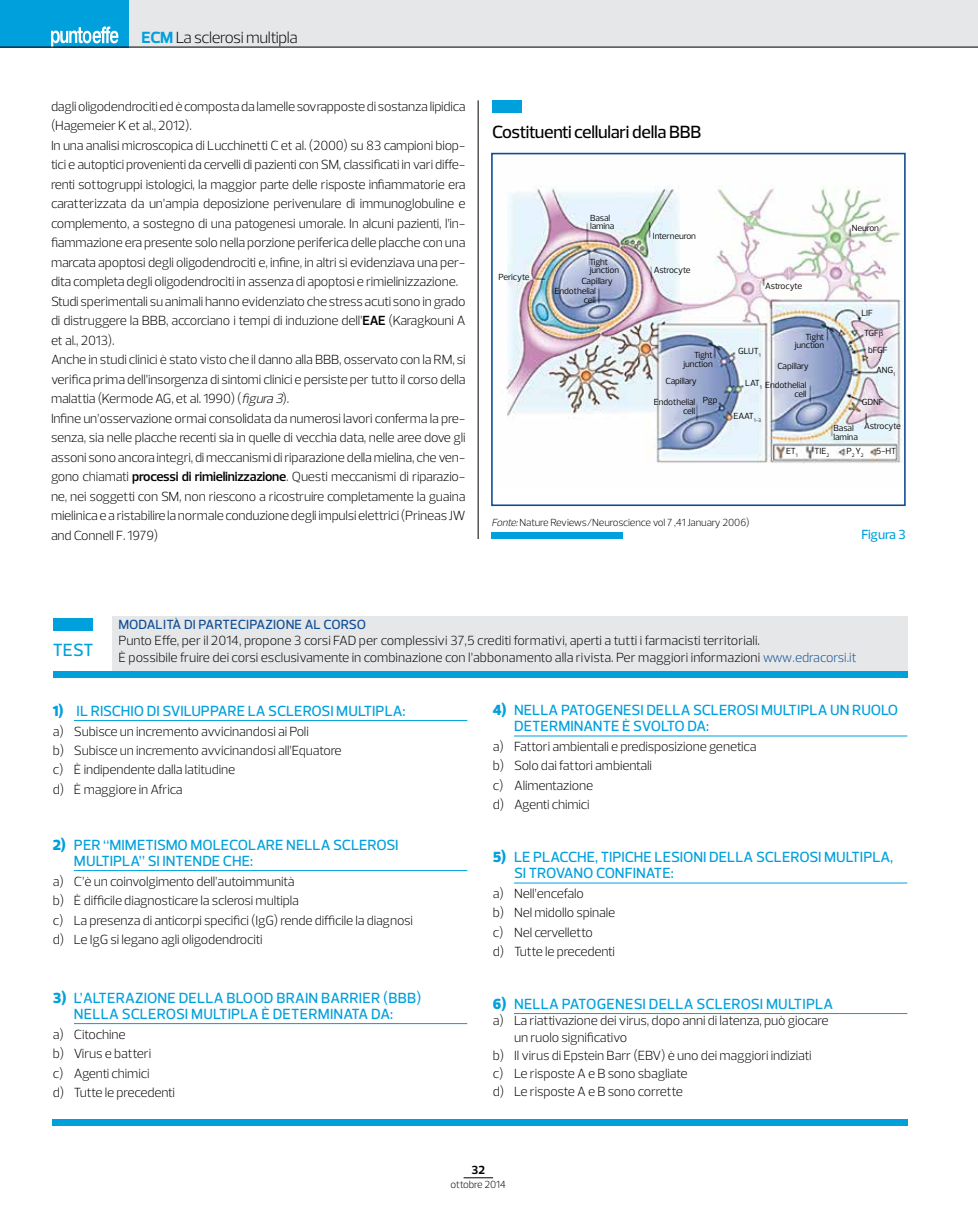
<style>
.page{position:relative;width:978px;height:1212px;background:#fff}
.page>*{position:absolute;margin:0;border:0;box-sizing:border-box;transform-origin:0 0}
.t1{font:500 18px "Prelo";letter-spacing:-.015em;color:#000}
.t2{font:500 18px "Prelo";color:#00a0dc}
.t3{font:300 16.5px "Prelo";letter-spacing:-.02em;color:#000}
.t4{font:500 15px/16.5px "Prelo";letter-spacing:.005em;color:#00a0dc}
.t5{font:300 13.5px/19.5px "Prelo";letter-spacing:-.015em;color:#000}
.t6{font:500 13.5px "Prelo";color:#0e4e96}
.t7{font:500 13.5px "Prelo";letter-spacing:-.01em;color:#00a0dc}
.t8{font:700 12px "Prelo";color:#000}
.t9{font:300 10.5px "Prelo";letter-spacing:-.01em;color:#000}
.t10{font:9px/8.7px "Prelo";letter-spacing:-.01em;color:#000;text-align:right}
.s1{font-weight:700;color:#00a0dc}
.s2{font-weight:600}
.s3{font-style:italic}
.s4{font-family:"Graeca"}
.s5{color:#0e4e96}
.s6{font-weight:900}
</style>
<div class="page">
<div style="left:492px;top:100px;width:30px;height:13px;background:#00a0dc"></div>
<div style="left:491px;top:533px;width:132px;height:6px;background:#00a0dc"></div>
<img style="left:505px;top:186px;width:398px;height:277px">
<div style="left:491px;top:153px;width:415px;height:353px;border:2px solid #0e4e96"></div>
<svg style="left:464px;top:1177px;width:29px;height:1px"></svg>
<div style="left:0;top:0;width:130px;height:47px;background:#00a0dc"></div>
<div style="left:130px;top:0;width:848px;height:47px;background:#e6e7e8"></div>
<svg style="left:51px;top:26px;width:67px;height:21px"></svg>
<hr style="left:0;top:47px;width:978px;height:1px;background:#000">
<hr style="left:478px;top:100px;width:1px;height:439px;background:#000">
<div style="left:52px;top:1119px;width:855px;height:7px;background:#00a0dc"></div>
<div style="left:53px;top:671px;width:854px;height:7px;background:#00a0dc"></div>
<div style="left:53px;top:618px;width:39px;height:12px;background:#00a0dc"></div>
<div style="left:112px;top:616px;width:795px;height:54px;background:#e6e7e8"></div>
<hr style="left:74px;top:720px;width:393px;height:1px;background:#00a0dc">
<hr style="left:74px;top:870px;width:393px;height:1px;background:#00a0dc">
<hr style="left:74px;top:1023px;width:393px;height:1px;background:#00a0dc">
<hr style="left:514px;top:736px;width:393px;height:1px;background:#00a0dc">
<hr style="left:514px;top:883px;width:393px;height:1px;background:#00a0dc">
<hr style="left:514px;top:1013px;width:393px;height:1px;background:#00a0dc">
<p class="t3" style="left:142px;top:28px;width:158px"><span class="s1">ECM</span> La sclerosi multipla</p>
<p class="t5" style="left:51px;top:96px;width:416px">dagli oligodendrociti ed è composta da lamelle sovrapposte di sostanza lipidica (Hagemeier K et al., 2012).<br>In una analisi microscopica di Lucchinetti C et al. (2000) su 83 campioni biop&shy;tici e autoptici provenienti da cervelli di pazienti con SM, classificati in vari diffe&shy;renti sottogruppi istologici, la maggior parte delle risposte infiammatorie era caratterizzata da un’ampia deposizione perivenulare di immunoglobuline e complemento, a sostegno di una patogenesi umorale. In alcuni pazienti, l’in&shy;fiammazione era presente solo nella porzione periferica delle placche con una marcata apoptosi degli oligodendrociti e, infine, in altri si evidenziava una per&shy;dita completa degli oligodendrociti in assenza di apoptosi e rimielinizzazione.<br>Studi sperimentali su animali hanno evidenziato che stress acuti sono in grado di distruggere la BBB, accorciano i tempi di induzione dell’<span class="s2">EAE</span> (Karagkouni A et al., 2013).<br>Anche in studi clinici è stato visto che il danno alla BBB, osservato con la RM, si verifica prima dell’insorgenza di sintomi clinici e persiste per tutto il corso della malattia (Kermode AG, et al. 1990) (<span class="s3">figura3</span>).<br>Infine un’osservazione ormai consolidata da numerosi lavori conferma la pre&shy;senza, sia nelle placche recenti sia in quelle di vecchia data, nelle aree dove gli assoni sono ancora integri, di meccanismi di riparazione della mielina, che ven&shy;gono chiamati <span class="s2">processi di rimielinizzazione</span>. Questi meccanismi di riparazio&shy;ne, nei soggetti con SM, non riescono a ricostruire completamente la guaina mielinica e a ristabilire la normale conduzione degli impulsi elettrici (Prineas JW and Connell F. 1979)</p>
<h1 class="t1" style="left:492px;top:120px;width:211px">COSTITUENTI CELLULARI DELLA BBB</h1>
<p class="t10" style="left:498px;top:273px;width:33px">Pericyte</p>
<p class="t10" style="left:590px;top:213px;width:26px;text-align:left">Basal lamina</p>
<p class="t10" style="left:589px;top:257px;width:31px;text-align:left">Tight junction</p>
<p class="t10" style="left:581px;top:277px;width:33px">Capillary</p>
<p class="t10" style="left:555px;top:287px;width:43px">Endothelial cell</p>
<p class="t10" style="left:653px;top:231px;width:45px">Interneuron</p>
<p class="t10" style="left:654px;top:265px;width:38px">Astrocyte</p>
<p class="t10" style="left:683px;top:351px;width:31px">Tight junction</p>
<p class="t10" style="left:665px;top:376px;width:33px">Capillary</p>
<p class="t10" style="left:654px;top:398px;width:43px">Endothelial cell</p>
<p class="t10" style="left:703px;top:396px;width:16px">Pgp</p>
<p class="t10" style="left:852px;top:223px;width:29px">Neuron</p>
<p class="t10" style="left:765px;top:282px;width:38px">Astrocyte</p>
<p class="t10" style="left:738px;top:347px;width:24px">GLUT<sub>1</sub></p>
<p class="t10" style="left:795px;top:332px;width:31px">Tight junction</p>
<p class="t10" style="left:777px;top:362px;width:33px">Capillary</p>
<p class="t10" style="left:745px;top:379px;width:18px">LAT<sub>1</sub></p>
<p class="t10" style="left:733px;top:412px;width:29px">EAAT<sub>1-3</sub></p>
<p class="t10" style="left:765px;top:381px;width:43px">Endothelial cell</p>
<p class="t10" style="left:861px;top:309px;width:13px">LIF</p>
<p class="t10" style="left:864px;top:328px;width:21px">TGF<span class="s4">b</span></p>
<p class="t10" style="left:868px;top:346px;width:21px">bFGF</p>
<p class="t10" style="left:876px;top:366px;width:20px">ANG<sub>1</sub></p>
<p class="t10" style="left:862px;top:398px;width:23px">GDNF</p>
<p class="t10" style="left:864px;top:422px;width:38px">Astrocyte</p>
<p class="t10" style="left:834px;top:424px;width:26px;text-align:left">Basal lamina</p>
<p class="t10" style="left:786px;top:447px;width:13px">ET<sub>1</sub></p>
<p class="t10" style="left:815px;top:447px;width:16px">TIE<sub>2</sub></p>
<p class="t10" style="left:846px;top:447px;width:19px">P<sub>2</sub> Y<sub>2</sub></p>
<p class="t10" style="left:876px;top:447px;width:22px">5-HT</p>
<p class="t9" style="left:492px;top:516px;width:260px"><span class="s3">Fonte:</span>Nature Reviews/Neuroscience vol 7 ,41 January 2006)</p>
<p class="t7" style="left:861px;top:526px;width:46px">FIGURA 3</p>
<p class="t6" style="left:118px;top:616px;width:20px">MODALIT</p>
<p class="t6" style="left:173px;top:616px;width:35px">À DI PARTECIPAZIONE</p>
<p class="t6" style="left:305px;top:616px;width:28px">AL CORSO</p>
<p class="t5" style="left:118px;top:632px;width:740px;line-height:16.5px">Punto Effe, per il 2014, propone 3 corsi FAD per complessivi 37,5 crediti formativi, aperti a tutti i farmacisti territoriali.<br>è possibile fruire dei corsi esclusivamente in combinazione con l’abbonamento alla rivista. Per maggiori informazioni <span class="s5">www.edracorsi.it</span></p>
<p class="t4" style="left:53px;top:703px;width:354px"><span class="s6">1)</span> IL RISCHIO DI SVILUPPARE LA SCLEROSI MULTIPLA:</p>
<p class="t5" style="left:53px;top:721px;width:291px">a) Subisce un incremento avvicinandosi ai Poli<br>b) Subisce un incremento avvicinandosi all’Equatore c) È indipendente dalla latitudine<br>d) È maggiore in Africa</p>
<h1 class="t2" style="left:53px;top:639px;width:21px">TEST</h1>
<p class="t4" style="left:514px;top:702px;width:386px;text-indent:-21px"><span class="s6">4)</span> NELLA PATOGENESI DELLA SCLEROSI MULTIPLA UN RUOLO<br>DETERMINANTE È SVOLTO DA:</p>
<p class="t5" style="left:493px;top:737px;width:265px">a) Fattori ambientali e predisposizione genetica b) Solo dai fattori ambientali<br>c) Alimentazione<br>d) Agenti chimici</p>
<p class="t4" style="left:514px;top:849px;width:381px;text-indent:-21px"><span class="s6">5)</span> LE PLACCHE, TIPICHE LESIONI DELLA SCLEROSI MULTIPLA,<br>SI TROVANO CONFINATE:</p>
<p class="t5" style="left:493px;top:884px;width:124px">a) Nell’encefalo<br>b) Nel midollo spinale c) Nel cervelletto<br>d) Tutte le precedenti</p>
<p class="t4" style="left:493px;top:996px;width:342px"><span class="s6">6)</span> NELLA PATOGENESI DELLA SCLEROSI MULTIPLA</p>
<p class="t5" style="left:514px;top:1013px;width:316px;line-height:16.5px;text-indent:-21px">a) La riattivazione dei virus, dopo anni di latenza, può giocare un ruolo significativo</p>
<p class="t5" style="left:493px;top:1046px;width:320px;line-height:18px">b) Il virus di Epstein Barr (EBV) è uno dei maggiori indiziati c) Le risposte A e B sono sbagliate<br>d) Le risposte A e B sono corrette</p>
<p class="t4" style="left:74px;top:836px;width:326px;text-indent:-21px"><span class="s6">2)</span> PER “MIMETISMO MOLECOLARE NELLA SCLEROSI<br>MULTIPLA” SI INTENDE CHE:</p>
<p class="t5" style="left:53px;top:871px;width:362px">a) C’è un coinvolgimento dell’autoimmunità<br>b) È difficile diagnosticare la sclerosi multipla<br>c) La presenza di anticorpi specifici (IgG) rende difficile la diagnosi d) Le IgG si legano agli oligodendrociti</p>
<p class="t4" style="left:53px;top:989px;width:370px;text-align:center"><span class="s6">3)</span> L’ALTERAZIONE DELLA BLOOD BRAIN BARRIER (BBB)<br>NELLA SCLEROSI MULTIPLA È DETERMINATA DA:</p>
<p class="t5" style="left:53px;top:1024px;width:124px">a) Citochine<br>b) Virus e batteri<br>c) Agenti chimici<br>d) Tutte le precedenti</p>
<p class="t8" style="left:472px;top:1163px;width:15px">32</p>
<p class="t9" style="left:451px;top:1178px;width:57px">ottobre 2014</p>
</div>
